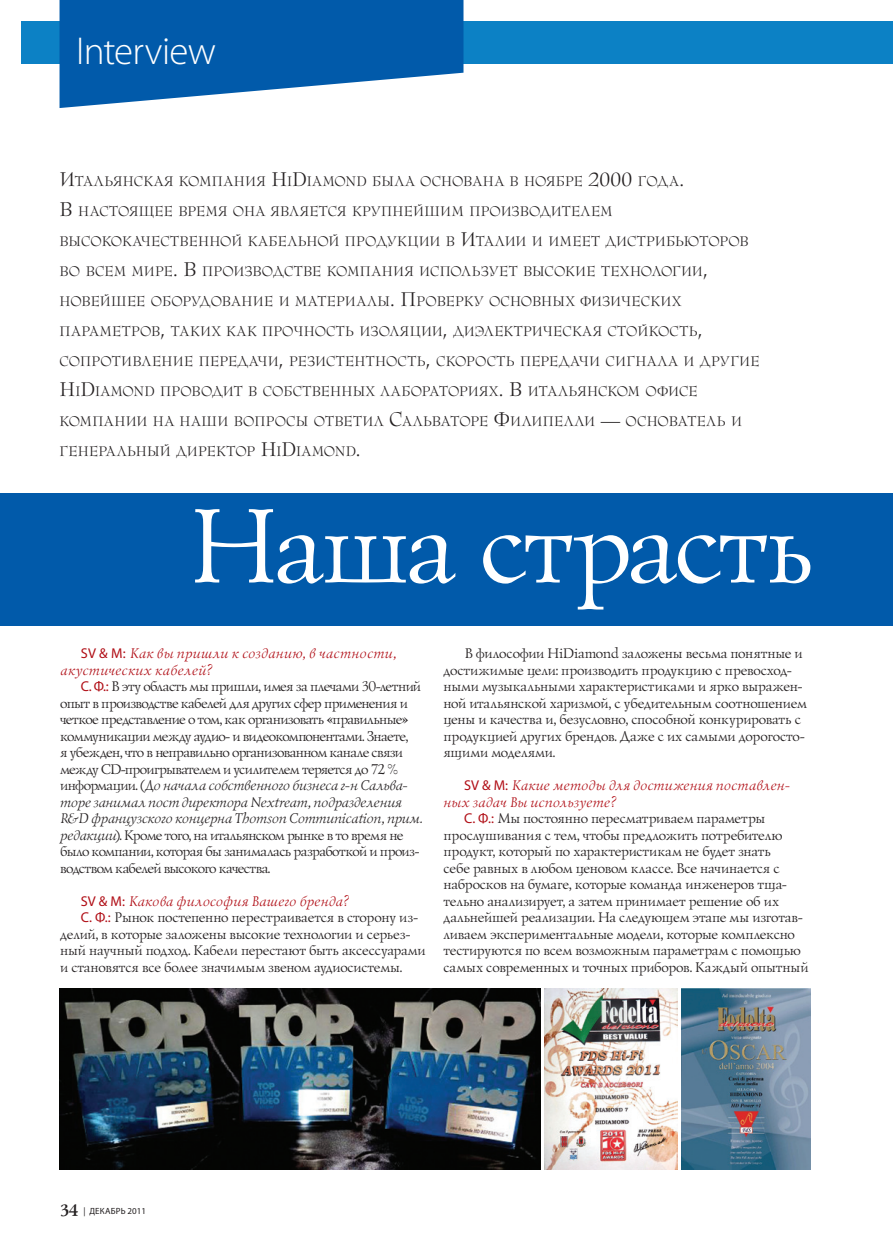
<style>
.page{position:relative;width:893px;height:1255px;background:#fff}
.page>*{position:absolute;margin:0;border:0;box-sizing:border-box;transform-origin:0 0}
.zag{font:108px "Lazurski C";letter-spacing:-.015em;color:#fff}
.t1{font:300 39px "Myriad Pro";letter-spacing:-.02em;color:#fff}
.txt_osn{font:14.25px/16.5px "Lazurski C";letter-spacing:-.01em;color:#231f20}
.txt_osn-2{font:italic 14.25px/16.5px "Lazurski C";letter-spacing:.03em;color:#b00d15}
.vrez{font:13.65px/30px "Metropol C";letter-spacing:.01em;color:#231f20}
.t2{font:9px "Myriad Pro";letter-spacing:.02em;color:#231f20}
.s1{font-size:19.5px}
.s2{font-family:"Myriad Pro";font-style:normal}
.s3{font-family:"Myriad Pro";color:#b00d15}
.s4{font-style:italic}
.s5{font-family:"Lazurski C";font-weight:700;font-size:16.5px}
</style>
<div class="page">
<div style="left:21px;top:21px;width:872px;height:43px;background:#0c81c5"></div>
<svg style="left:60px;top:0;width:403px;height:108px"></svg>
<div style="left:0;top:493px;width:893px;height:132px;background:#015aaa"></div>
<img style="left:59px;top:988px;width:481px;height:181px">
<img style="left:682px;top:988px;width:128px;height:181px">
<img style="left:545px;top:988px;width:132px;height:181px">
<h2 class="t1" style="left:76px;top:27px;width:141px">Interview</h2>
<p class="vrez" style="left:60px;top:166px;width:702px"><span class="s1">И</span>ТАЛЬЯНСКАЯ КОМПАНИЯ <span class="s1">H</span>I<span class="s1">D</span>IAMOND БЫЛА ОСНОВАНА В НОЯБРЕ <span class="s1">2000</span> ГОДА<span class="s1">.<br>В</span> НАСТОЯЩЕЕ ВРЕМЯ ОНА ЯВЛЯЕТСЯ КРУПНЕЙШИМ ПРОИЗВОДИТЕЛЕМ ВЫСОКОКАЧЕСТВЕННОЙ КАБЕЛЬНОЙ ПРОДУКЦИИ В <span class="s1">И</span>ТАЛИИ И ИМЕЕТ ДИСТРИБЬЮТОРОВ ВО ВСЕМ МИРЕ<span class="s1">. В</span> ПРОИЗВОДСТВЕ КОМПАНИЯ ИСПОЛЬЗУЕТ ВЫСОКИЕ ТЕХНОЛОГИИ<span class="s1">, </span>НОВЕЙШЕЕ ОБОРУДОВАНИЕ И МАТЕРИАЛЫ<span class="s1">. П</span>РОВЕРКУ ОСНОВНЫХ ФИЗИЧЕСКИХ ПАРАМЕТРОВ<span class="s1">,</span> ТАКИХ КАК ПРОЧНОСТЬ ИЗОЛЯЦИИ<span class="s1">,</span> ДИЭЛЕКТРИЧЕСКАЯ СТОЙКОСТЬ<span class="s1">, </span>СОПРОТИВЛЕНИЕ ПЕРЕДАЧИ<span class="s1">,</span> РЕЗИСТЕНТНОСТЬ<span class="s1">,</span> СКОРОСТЬ ПЕРЕДАЧИ СИГНАЛА И ДРУГИЕ <span class="s1">H</span>I<span class="s1">D</span>IAMOND ПРОВОДИТ В СОБСТВЕННЫХ ЛАБОРАТОРИЯХ<span class="s1">. В</span> ИТАЛЬЯНСКОМ ОФИСЕ КОМПАНИИ НА НАШИ ВОПРОСЫ ОТВЕТИЛ <span class="s1">С</span>АЛЬВАТОРЕ <span class="s1">Ф</span> ИЛИПЕЛЛИ <span class="s1">—</span> ОСНОВАТЕЛЬ И ГЕНЕРАЛЬНЫЙ ДИРЕКТОР <span class="s1">H</span>I<span class="s1">D</span>IAMOND <span class="s1">.</span></p>
<p class="zag" style="left:184px;top:474px;width:625px">Наша страсть</p>
<p class="txt_osn-2" style="left:60px;top:644px;width:338px;text-indent:21px"><span class="s2">SV &amp; M:</span> Как вы пришли к созданию, в частности, акустических кабелей?</p>
<p class="txt_osn" style="left:60px;top:677px;width:364px;text-indent:21px"><span class="s3">С. Ф.:</span> В эту область мы пришли, имея за плечами 30-летний опыт в производстве кабелей для других сфер применения и четкое представление о том, как организовать «правильные» коммуникации между аудио- и видеокомпонентами. Знаете,<br>я убежден, что в неправильно организованном канале связи между CD-проигрывателем и усилителем теряется до 72 % информации. (<span class="s4">До начала собственного бизнеса г-н Сальва&shy;торе занимал пост директора Nextream, подразделения R&amp;D французского концерна Thomson Communication, прим. редакции</span>). Кроме того, на итальянском рынке в то время не было компании, которая бы занималась разработкой и произ&shy;водством кабелей высокого качества.</p>
<p class="txt_osn-2" style="left:81px;top:892px;width:270px"><span class="s2">SV &amp; M:</span> Какова философия Вашего бренда?</p>
<p class="txt_osn" style="left:60px;top:908px;width:367px;text-indent:21px"><span class="s3">С. Ф.:</span> Рынок постепенно перестраивается в сторону из&shy;делий, в которые заложены высокие технологии и серьез&shy;ный научный подход. Кабели перестают быть аксессуарами и становятся все более значимым звеном аудиосистемы.</p>
<p class="txt_osn" style="left:443px;top:644px;width:365px;text-indent:21px">В философии HiDiamond заложены весьма понятные и достижимые цели: производить продукцию с превосход&shy;ными музыкальными характеристиками и ярко выражен&shy;ной итальянской харизмой, с убедительным соотношением цены и качества и, безусловно, способной конкурировать с продукцией других брендов. Даже с их самыми дорогосто&shy;ящими моделями.</p>
<p class="txt_osn-2" style="left:443px;top:776px;width:346px;text-indent:21px"><span class="s2">SV &amp; M:</span> Какие методы для достижения поставлен&shy;ных задач Вы используете?</p>
<p class="txt_osn" style="left:443px;top:809px;width:366px;text-indent:21px"><span class="s3">С. Ф.:</span> Мы постоянно пересматриваем параметры прослушивания с тем, чтобы предложить потребителю продукт, который по характеристикам не будет знать<br>себе равных в любом ценовом классе. Все начинается с набросков на бумаге, которые команда инженеров тща&shy;тельно анализирует, а затем принимает решение об их дальнейшей реализации. На следующем этапе мы изготав&shy;ливаем экспериментальные модели, которые комплексно тестируются по всем возможным параметрам с помощью самых современных и точных приборов. Каждый опытный</p>
<p class="t2" style="left:60px;top:1205px;width:88px"><span class="s5">34</span> | ДЕКАБРЬ 2011</p>
</div>
